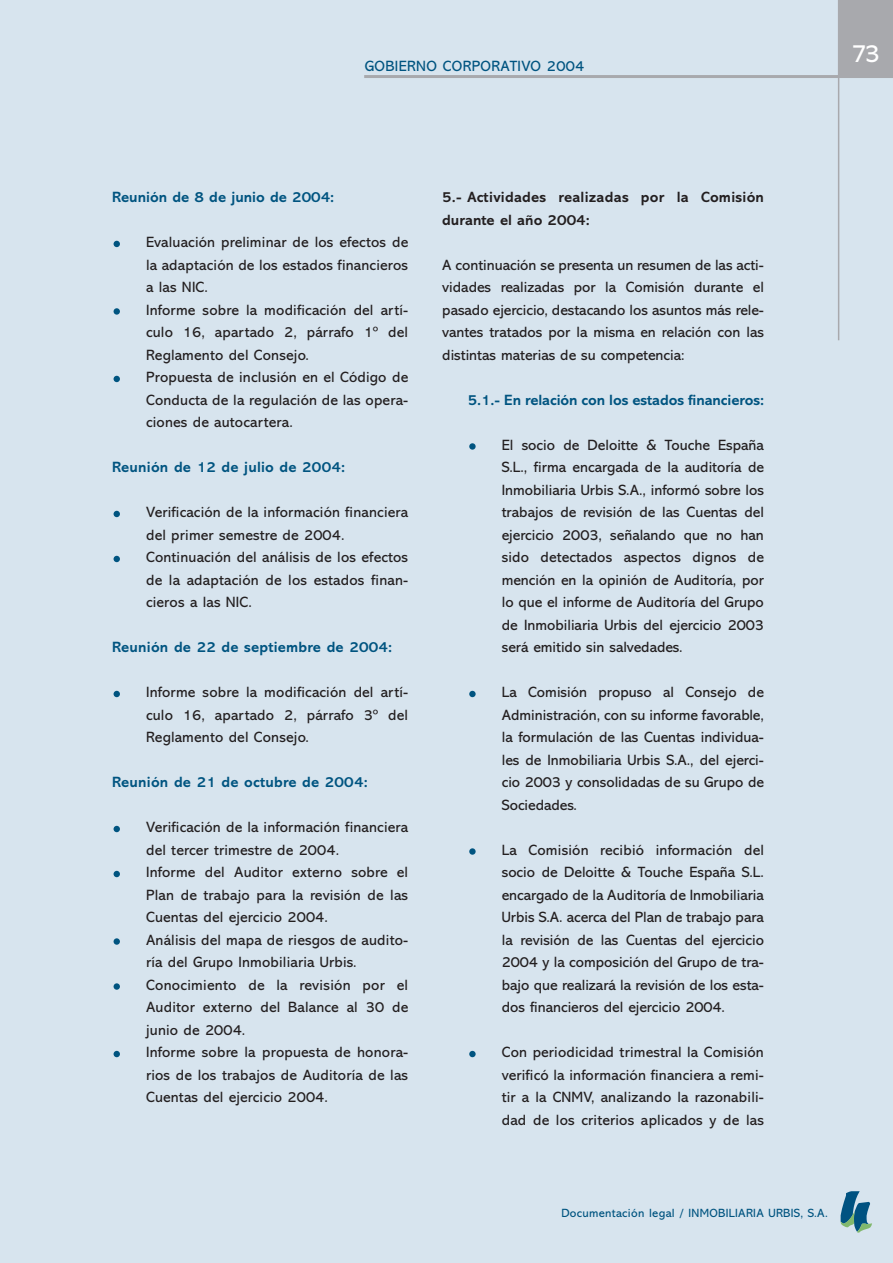
<style>
.page{position:relative;width:893px;height:1263px;background:#d7e4ee}
.page>*{position:absolute;margin:0;border:0;box-sizing:border-box;transform-origin:0 0}
.t1{font:25.5px "Abadi";color:#fff}
.t2{font:15px/22.5px "Abadi";letter-spacing:.01em;color:#231f20;text-align:justify}
.t3{font:700 15px "Abadi";letter-spacing:.015em;color:#005480}
.t4{font:700 15px/22.5px "Abadi";letter-spacing:.015em;color:#231f20}
.t5{font:700 15px "Abadi";letter-spacing:-.005em;color:#005480}
.t6{font:15px "Abadi";letter-spacing:.025em;color:#005480}
.t7{font:12px "Abadi";letter-spacing:.025em;color:#005480}
</style>
<div class="page">
<div style="left:839px;top:0;width:54px;height:76px;background:#a8a9ad"></div>
<hr style="left:364px;top:75px;width:529px;height:3px;background:#a8a9ad">
<hr style="left:838px;top:0;width:1px;height:340px;background:#a8a9ad">
<svg style="left:841px;top:1191px;width:31px;height:41px"></svg>
<div style="left:469px;top:1051px;width:7px;height:6px;background:#005480;border-radius:50%"></div>
<svg style="left:469px;top:848px;width:7px;height:7px"></svg>
<div style="left:469px;top:691px;width:7px;height:6px;background:#005480;border-radius:50%"></div>
<svg style="left:469px;top:443px;width:7px;height:7px"></svg>
<svg style="left:114px;top:1051px;width:6px;height:6px"></svg>
<div style="left:114px;top:983px;width:6px;height:7px;background:#005480;border-radius:50%"></div>
<div style="left:114px;top:938px;width:6px;height:7px;background:#005480;border-radius:50%"></div>
<svg style="left:114px;top:871px;width:6px;height:6px"></svg>
<svg style="left:114px;top:826px;width:6px;height:6px"></svg>
<svg style="left:114px;top:691px;width:6px;height:6px"></svg>
<svg style="left:114px;top:556px;width:6px;height:6px"></svg>
<svg style="left:114px;top:511px;width:6px;height:6px"></svg>
<svg style="left:114px;top:376px;width:6px;height:6px"></svg>
<div style="left:114px;top:308px;width:6px;height:7px;background:#005480;border-radius:50%"></div>
<svg style="left:114px;top:241px;width:6px;height:6px"></svg>
<p class="t6" style="left:365px;top:61px;width:221px">GOBIERNO CORPORATIVO 2004</p>
<h1 class="t1" style="left:851px;top:44px;width:30px">73</h1>
<p class="t3" style="left:112px;top:192px;width:224px">Reunión de 8 de junio de 2004:</p>
<p class="t2" style="left:146px;top:232px;width:264px;text-align:left">Evaluación preliminar de los efectos de la adaptación de los estados financieros a las NIC.<br>Informe sobre la modificación del artí&shy;culo 16, apartado 2, párrafo 1º del<br>Reglamento del Consejo.<br>Propuesta de inclusión en el Código de<br>Conducta de la regulación de las opera&shy;ciones de autocartera.</p>
<p class="t3" style="left:112px;top:462px;width:235px">Reunión de 12 de julio de 2004:</p>
<p class="t2" style="left:146px;top:502px;width:264px;text-align:left">Verificación de la información financiera del primer semestre de 2004.<br>Continuación del análisis de los efectos de la adaptación de los estados finan&shy;cieros a las NIC.</p>
<p class="t3" style="left:112px;top:642px;width:282px">Reunión de 22 de septiembre de 2004:</p>
<p class="t2" style="left:146px;top:682px;width:264px">Informe sobre la modificación del artí&shy;culo 16, apartado 2, párrafo 3º del Reglamento del Consejo.</p>
<p class="t3" style="left:112px;top:777px;width:257px">Reunión de 21 de octubre de 2004:</p>
<p class="t2" style="left:146px;top:817px;width:264px;text-align:left">Verificación de la información financiera del tercer trimestre de 2004.<br>Informe del Auditor externo sobre el Plan de trabajo para la revisión de las Cuentas del ejercicio 2004.<br>Análisis del mapa de riesgos de audito&shy;ría del Grupo Inmobiliaria Urbis.<br>Conocimiento de la revisión por el Auditor externo del Balance al 30 de junio de 2004.<br>Informe sobre la propuesta de honora&shy;rios de los trabajos de Auditoría de las Cuentas del ejercicio 2004.</p>
<p class="t4" style="left:442px;top:188px;width:323px">5.- Actividades realizadas por la Comisión durante el año 2004:</p>
<p class="t2" style="left:442px;top:255px;width:323px">A continuación se presenta un resumen de las acti&shy;vidades realizadas por la Comisión durante el pasado ejercicio, destacando los asuntos más rele&shy;vantes tratados por la misma en relación con las distintas materias de su competencia:</p>
<p class="t5" style="left:468px;top:394px;width:298px">5.1.- En relación con los estados financieros:</p>
<p class="t2" style="left:502px;top:435px;width:264px">El socio de Deloitte &amp; Touche España S.L., firma encargada de la auditoría de Inmobiliaria Urbis S.A., informó sobre los trabajos de revisión de las Cuentas del ejercicio 2003, señalando que no han sido detectados aspectos dignos de mención en la opinión de Auditoría, por lo que el informe de Auditoría del Grupo de Inmobiliaria Urbis del ejercicio 2003 será emitido sin salvedades.</p>
<p class="t2" style="left:502px;top:682px;width:264px">La Comisión propuso al Consejo de Administración, con su informe favorable, la formulación de las Cuentas individua&shy;les de Inmobiliaria Urbis S.A., del ejerci&shy;cio 2003 y consolidadas de su Grupo de Sociedades.</p>
<p class="t2" style="left:502px;top:840px;width:264px">La Comisión recibió información del socio de Deloitte &amp; Touche España S.L. encargado de la Auditoría de Inmobiliaria Urbis S.A. acerca del Plan de trabajo para la revisión de las Cuentas del ejercicio 2004 y la composición del Grupo de tra&shy;bajo que realizará la revisión de los esta&shy;dos financieros del ejercicio 2004.</p>
<p class="t2" style="left:502px;top:1042px;width:264px">Con periodicidad trimestral la Comisión verificó la información financiera a remi&shy;tir a la CNMV, analizando la razonabili&shy;dad de los criterios aplicados y de las</p>
<p class="t7" style="left:561px;top:1209px;width:268px">Documentación legal / INMOBILIARIA URBIS, S.A.</p>
</div>
